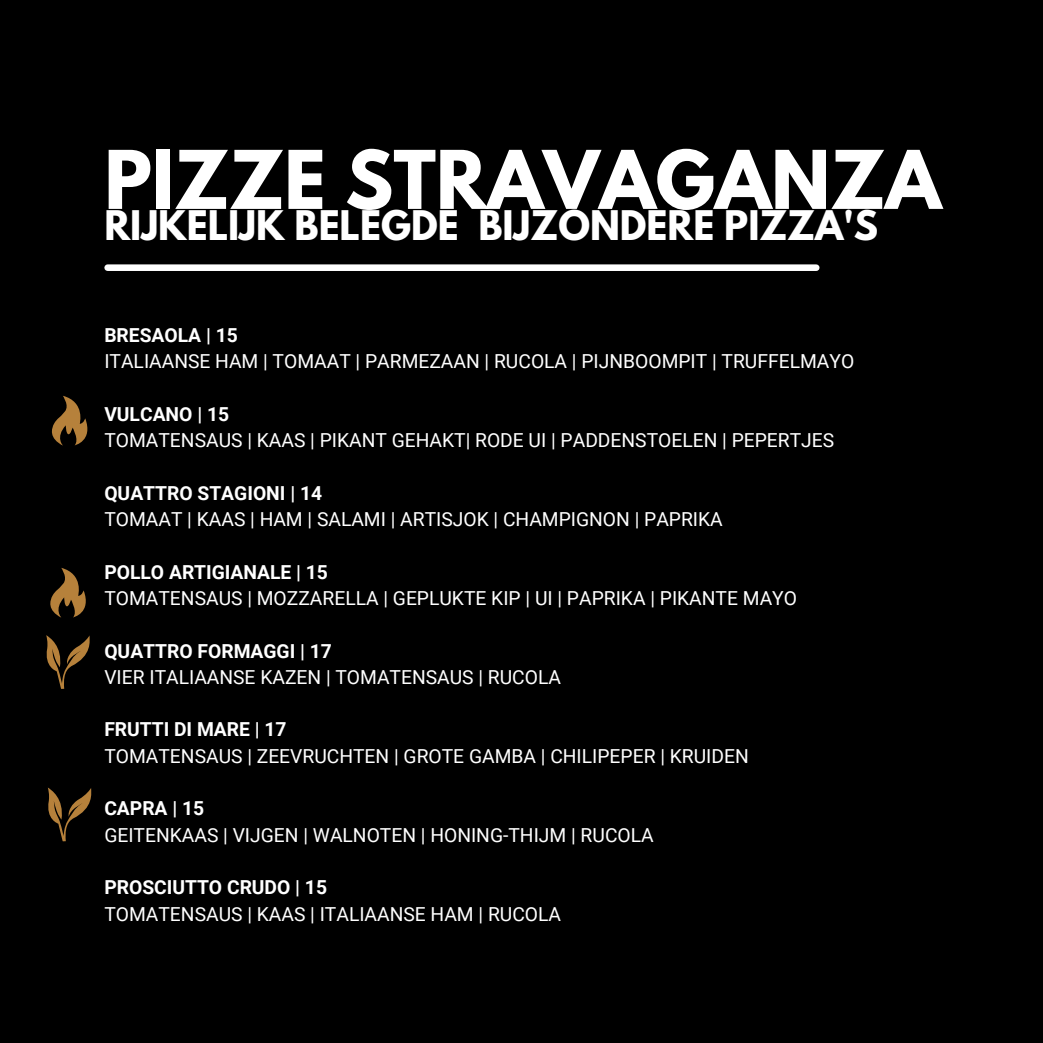
<style>
.page{position:relative;width:1043px;height:1043px;background:#fff}
.page>*{position:absolute;margin:0;border:0;box-sizing:border-box;transform-origin:0 0}
.t1{font:700 71.58px "League Spartan";color:#fff}
.t2{font:700 36.05px "League Spartan";color:#fff}
.t3{font:19.25px "Roboto";color:#fff}
.t4{font:700 19.25px "Roboto";color:#fff}
</style>
<div class="page">
<div style="left:0;top:0;width:1042px;height:1042px;background:#000"></div>
<div style="left:108px;top:264px;width:708px;height:7px;background:#fff"></div>
<svg style="left:46px;top:635px;width:44px;height:53px"></svg>
<svg style="left:48px;top:787px;width:44px;height:54px"></svg>
<svg style="left:52px;top:395px;width:35px;height:50px"></svg>
<svg style="left:50px;top:567px;width:36px;height:50px"></svg>
<p class="t1" style="left:104px;top:144px;width:838px">PIZZE STRAVAGANZA</p>
<p class="t2" style="left:104px;top:208px;width:775px">RIJKELIJK BELEGDE BIJZONDERE PIZZA'S</p>
<p class="t4" style="left:104px;top:324px;width:135px">BRESAOLA | 15</p>
<p class="t3" style="left:104px;top:350px;width:751px">ITALIAANSE HAM | TOMAAT | PARMEZAAN | RUCOLA | PIJNBOOMPIT | TRUFFELMAYO</p>
<p class="t4" style="left:104px;top:403px;width:126px">VULCANO | 15</p>
<p class="t3" style="left:104px;top:429px;width:731px">TOMATENSAUS | KAAS | PIKANT GEHAKT| RODE UI | PADDENSTOELEN | PEPERTJES</p>
<p class="t4" style="left:104px;top:482px;width:219px">QUATTRO STAGIONI | 14</p>
<p class="t3" style="left:104px;top:508px;width:619px">TOMAAT | KAAS | HAM | SALAMI | ARTISJOK | CHAMPIGNON | PAPRIKA</p>
<p class="t4" style="left:104px;top:560px;width:225px">POLLO ARTIGIANALE | 15</p>
<p class="t3" style="left:104px;top:587px;width:694px">TOMATENSAUS | MOZZARELLA | GEPLUKTE KIP | UI | PAPRIKA | PIKANTE MAYO</p>
<p class="t4" style="left:104px;top:639px;width:229px">QUATTRO FORMAGGI | 17</p>
<p class="t3" style="left:104px;top:665px;width:458px">VIER ITALIAANSE KAZEN | TOMATENSAUS | RUCOLA</p>
<p class="t4" style="left:104px;top:718px;width:184px">FRUTTI DI MARE | 17</p>
<p class="t3" style="left:104px;top:744px;width:645px">TOMATENSAUS | ZEEVRUCHTEN | GROTE GAMBA | CHILIPEPER | KRUIDEN</p>
<p class="t4" style="left:104px;top:797px;width:101px">CAPRA | 15</p>
<p class="t3" style="left:104px;top:823px;width:550px">GEITENKAAS | VIJGEN | WALNOTEN | HONING-THIJM | RUCOLA</p>
<p class="t4" style="left:104px;top:876px;width:224px">PROSCIUTTO CRUDO | 15</p>
<p class="t3" style="left:104px;top:902px;width:458px">TOMATENSAUS | KAAS | ITALIAANSE HAM | RUCOLA</p>
</div>
